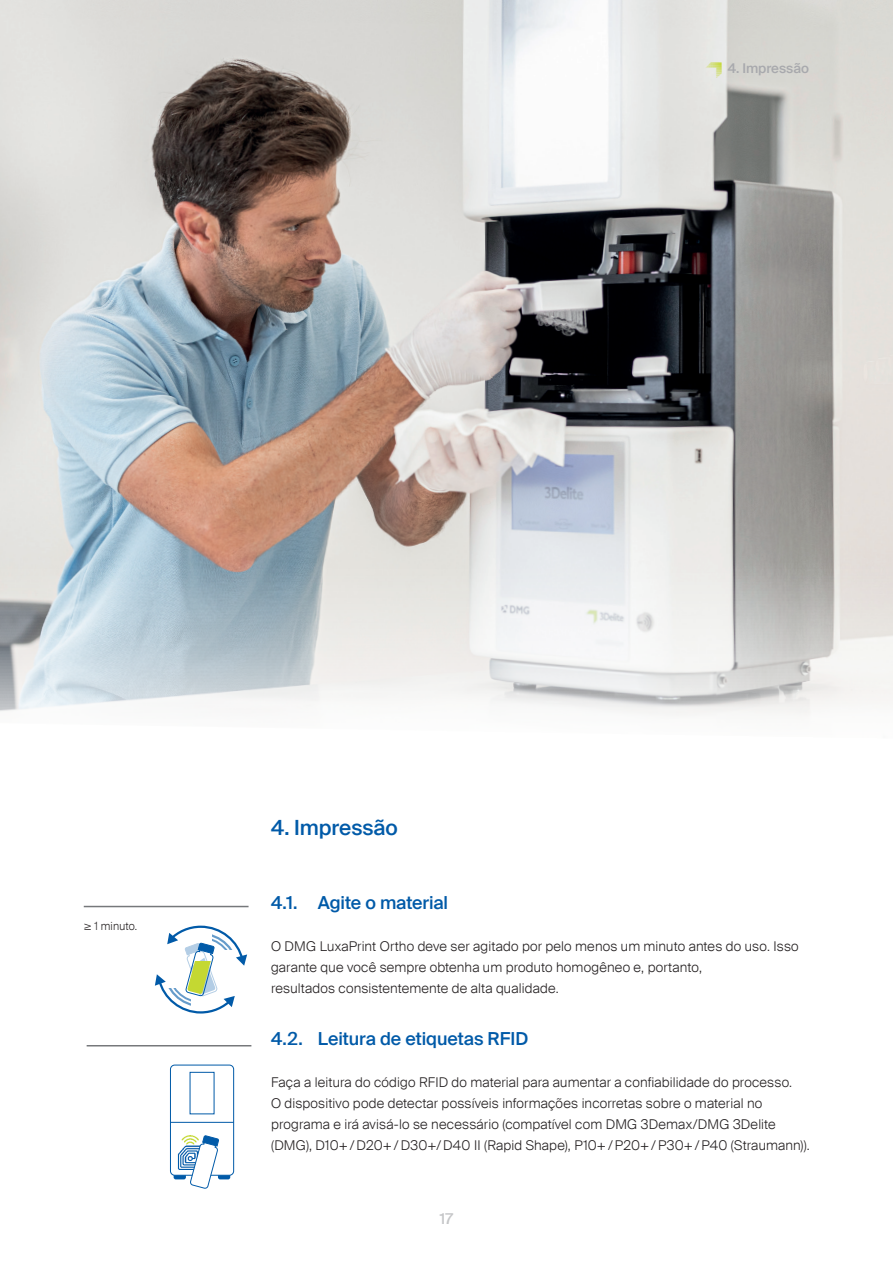
<style>
.page{position:relative;width:893px;height:1263px;background:#fff}
.page>*{position:absolute;margin:0;border:0;box-sizing:border-box;transform-origin:0 0}
.t1{font:500 21px "Suisse Intl";color:#015aa8}
.t2{font:500 18px "Suisse Intl";letter-spacing:-.005em;color:#015aa8}
.t3{font:500 15px "Suisse Intl";color:#c5c6c8}
.t4{font:300 13.5px/21px "Suisse Intl";letter-spacing:.015em;color:#231f20}
.t5{font:500 13.5px "Suisse Intl";color:#a8a9ad}
.t6{font:300 11.25px "Suisse Intl";letter-spacing:.02em;color:#231f20}
.s1{color:#c4d832}
.s2{font-size:12px}
</style>
<div class="page">
<img style="left:0;top:0;width:893px;height:716px">
<hr style="left:87px;top:1045px;width:164px;height:1px;background:#76787b">
<svg style="left:174px;top:1172px;width:12px;height:7px"></svg>
<svg style="left:218px;top:1172px;width:12px;height:7px"></svg>
<div style="left:170px;top:1065px;width:64px;height:110px;background:#fff;border-radius:4px"></div>
<div style="left:170px;top:1065px;width:64px;height:110px;border:1px solid #015aa8;border-radius:4px"></div>
<img style="left:177px;top:1145px;width:12px;height:24px">
<img style="left:181px;top:1136px;width:8px;height:9px">
<svg style="left:189px;top:1135px;width:30px;height:54px"></svg>
<hr style="left:170px;top:1122px;width:64px;height:1px;background:#015aa8">
<svg style="left:155px;top:925px;width:92px;height:89px"></svg>
<hr style="left:84px;top:906px;width:165px;height:1px;background:#76787b">
<p class="t5" style="left:705px;top:61px;width:105px"><span class="s1">•</span> 4. Impressão</p>
<p class="t6" style="left:84px;top:919px;width:55px"><span class="s2">≥</span> 1 minuto.</p>
<h1 class="t1" style="left:271px;top:815px;width:128px">4. Impressão</h1>
<h2 class="t2" style="left:271px;top:892px;width:179px">4.1. Agite o material</h2>
<p class="t4" style="left:271px;top:935px;width:529px">O DMG LuxaPrint Ortho deve ser agitado por pelo menos um minuto antes do uso. Isso garante que você sempre obtenha um produto homogêneo e, portanto,<br>resultados consistentemente de alta qualidade.</p>
<h2 class="t2" style="left:271px;top:1028px;width:259px">4.2. Leitura de etiquetas RFID</h2>
<p class="t4" style="left:271px;top:1072px;width:540px">Faça a leitura do código RFID do material para aumentar a confiabilidade do processo.<br>O dispositivo pode detectar possíveis informações incorretas sobre o material no programa e irá avisá-lo se necessário (compatível com DMG 3Demax/DMG 3Delite (DMG), D10+/D20+/D30+/D40 II (Rapid Shape), P10+/P20+/P30+/P40 (Straumann)).</p>
<p class="t3" style="left:440px;top:1210px;width:15px">17</p>
</div>
